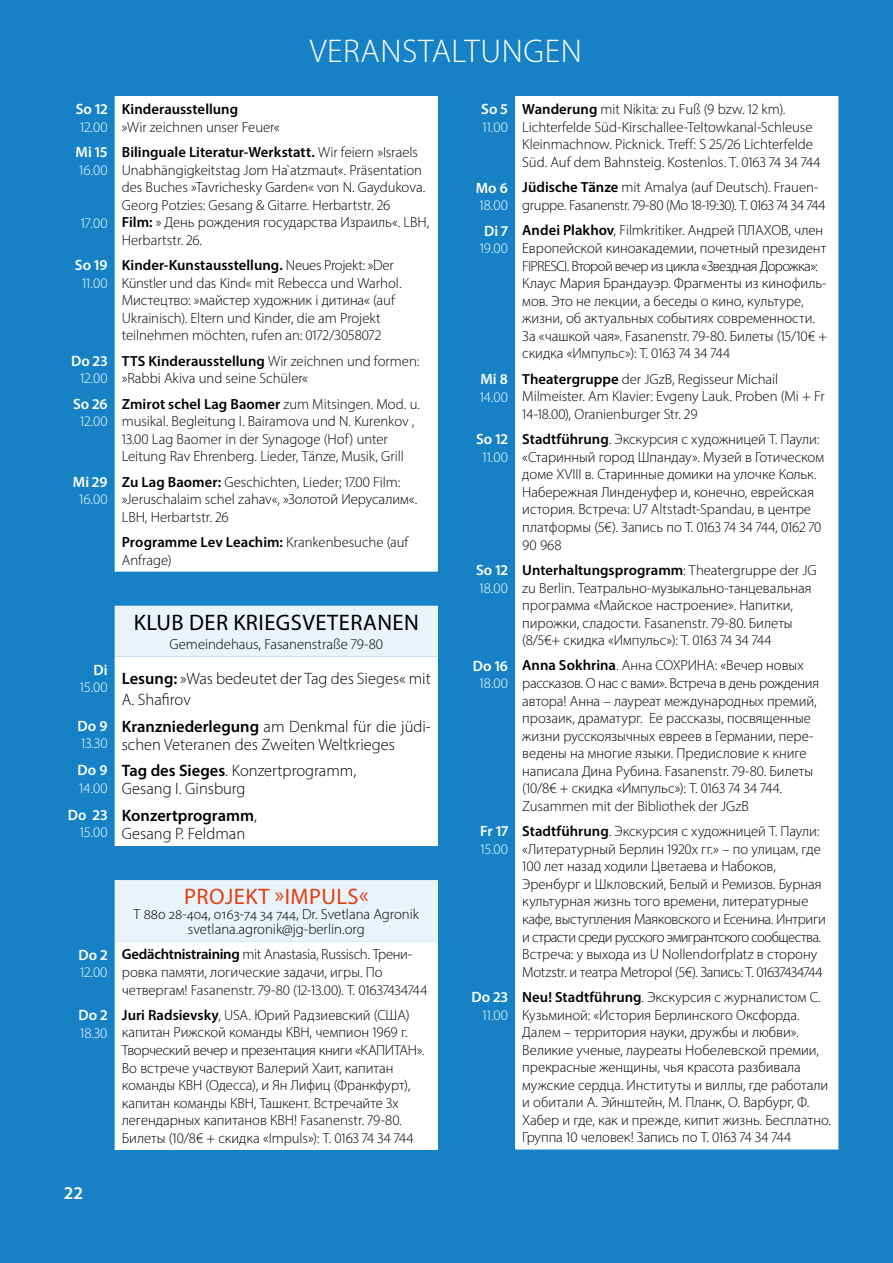
<style>
.page{position:relative;width:893px;height:1263px;background:#1682c5}
.page>*{position:absolute;margin:0;border:0;box-sizing:border-box;transform-origin:0 0}
.t1{font:300 33px "Myriad Pro";letter-spacing:.02em;color:#fff}
.t2{font:22.5px "Myriad Pro";letter-spacing:.02em;color:#000}
.t3{font:22.5px "Myriad Pro";letter-spacing:.02em;color:#e1400f}
.t4{font:600 18px "Myriad Pro";color:#fff}
.t5{font:300 16.5px/18px "Myriad Pro";color:#000}
.t6{font:600 15px "Myriad Pro";letter-spacing:.005em;color:#fff}
.t7{font:300 14.7px/17.5px "Myriad Pro";letter-spacing:-.005em;color:#000}
.t8{font:300 14.7px "Myriad Pro";color:#fff}
.t9{font:600 14.7px "Myriad Pro";color:#000}
.s1{font-weight:600}
</style>
<div class="page">
<div style="left:515px;top:96px;width:323px;height:1053px;background:#fff"></div>
<div style="left:115px;top:96px;width:323px;height:1054px;background:#fff"></div>
<svg style="left:115px;top:606px;width:323px;height:335px;background:#e0eef7"></svg>
<h1 class="t1" style="left:310px;top:32px;width:274px">VERANSTALTUNGEN</h1>
<p class="t6" style="left:76px;top:100px;width:33px">So 12</p>
<p class="t8" style="left:80px;top:118px;width:29px">12.00</p>
<p class="t9" style="left:122px;top:100px;width:118px">Kinderausstellung</p>
<p class="t7" style="left:122px;top:118px;width:159px">»Wir zeichnen unser Feuer«</p>
<p class="t6" style="left:76px;top:143px;width:34px">Mi 15</p>
<p class="t8" style="left:79px;top:161px;width:30px">16.00</p>
<p class="t8" style="left:81px;top:214px;width:28px">17.00</p>
<p class="t7" style="left:122px;top:143px;width:309px"><span class="s1">Bilinguale Literatur-Werkstatt.</span> Wir feiern »Israels Unabhängigkeitstag Jom Ha`atzmaut«. Präsentation des Buches »Tavrichesky Garden« von N. Gaydukova.<br>Georg Potzies: Gesang &amp; Gitarre. Herbartstr. 26<br><span class="s1">Film:</span> » День рождения государства Израиль«. LBH, Herbartstr. 26.</p>
<p class="t6" style="left:75px;top:256px;width:34px">So 19</p>
<p class="t8" style="left:82px;top:274px;width:27px">11.00</p>
<p class="t7" style="left:122px;top:256px;width:281px"><span class="s1">Kinder-Kunstausstellung.</span> Neues Projekt: »Der Künstler und das Kind« mit Rebecca und Warhol.<br>Мистецтво: »майстер художник i дитина« (auf Ukrainisch). Eltern und Kinder, die am Projekt teilnehmen möchten, rufen an: 0172/3058072</p>
<p class="t6" style="left:71px;top:351px;width:38px">Do 23</p>
<p class="t8" style="left:80px;top:370px;width:29px">12.00</p>
<p class="t7" style="left:122px;top:352px;width:299px"><span class="s1">TTS Kinderausstellung</span> Wir zeichnen und formen: »Rabbi Akiva und seine Schüler«</p>
<p class="t6" style="left:73px;top:394px;width:36px">So 26</p>
<p class="t8" style="left:80px;top:413px;width:29px">12.00</p>
<p class="t7" style="left:122px;top:395px;width:300px"><span class="s1">Zmirot schel Lag Baomer</span> zum Mitsingen. Mod. u. musikal. Begleitung I. Bairamova und N. Kurenkov , 13.00 Lag Baomer in der Synagoge (Hof) unter Leitung Rav Ehrenberg. Lieder, Tänze, Musik, Grill</p>
<p class="t6" style="left:73px;top:472px;width:36px">Mi 29</p>
<p class="t8" style="left:79px;top:491px;width:30px">16.00</p>
<p class="t7" style="left:122px;top:473px;width:297px"><span class="s1">Zu Lag Baomer:</span> Geschichten, Lieder; 17.00 Film: »Jeruschalaim schel zahav«, »Золотой Иерусалим«.<br>LBH, Herbartstr. 26</p>
<p class="t7" style="left:122px;top:533px;width:288px"><span class="s1">Programme Lev Leachim:</span> Krankenbesuche (auf<br>Anfrage)</p>
<h2 class="t2" style="left:134px;top:608px;width:287px">KLUB DER KRIEGSVETERANEN</h2>
<p class="t7" style="left:170px;top:635px;width:215px">Gemeindehaus, Fasanenstraße 79-80</p>
<p class="t6" style="left:481px;top:100px;width:28px">So 5</p>
<p class="t8" style="left:482px;top:118px;width:27px">11.00</p>
<p class="t7" style="left:522px;top:100px;width:300px"><span class="s1">Wanderung</span> mit Nikita: zu Fuß (9 bzw. 12 km).<br>Lichterfelde Süd-Kirschallee-Teltowkanal-Schleuse Kleinmachnow. Picknick. Treff: S 25/26 Lichterfelde Süd. Auf dem Bahnsteig. Kostenlos. T. 0163 74 34 744</p>
<p class="t6" style="left:476px;top:178px;width:34px">Mo 6</p>
<p class="t8" style="left:479px;top:196px;width:30px">18.00</p>
<p class="t7" style="left:522px;top:178px;width:305px"><span class="s1">Jüdische Tänze</span> mit Amalya (auf Deutsch). Frauen&shy;gruppe. Fasanenstr. 79-80 (Mo 18-19:30). T. 0163 74 34 744</p>
<p class="t6" style="left:484px;top:221px;width:25px">Di 7</p>
<p class="t8" style="left:480px;top:239px;width:30px">19.00</p>
<p class="t7" style="left:522px;top:222px;width:306px"><span class="s1">Andei Plakhov</span>, Filmkritiker. Андрей ПЛАХОВ, член Европейской киноакадемии, почетный президент FIPRESCI. Второй вечер из цикла «Звездная Дорожка»:<br>Клаус Мария Брандауэр. Фрагменты из кинофиль&shy;мов. Это не лекции, а беседы о кино, культуре, жизни, об актуальных событиях современности.<br>За «чашкой чая». Fasanenstr. 79-80. Билеты (15/10€ + скидка «Импульс»): Т. 0163 74 34 744</p>
<p class="t6" style="left:480px;top:369px;width:29px">Mi 8</p>
<p class="t8" style="left:480px;top:388px;width:30px">14.00</p>
<p class="t7" style="left:522px;top:370px;width:304px"><span class="s1">Theatergruppe</span> der JGzB, Regisseur Michail<br>Milmeister. Am Klavier: Evgeny Lauk. Proben (Mi + Fr<br>14-18.00), Oranienburger Str. 29</p>
<p class="t6" style="left:476px;top:430px;width:33px">So 12</p>
<p class="t8" style="left:482px;top:448px;width:27px">11.00</p>
<p class="t7" style="left:522px;top:430px;width:303px"><span class="s1">Stadtführung</span>. Экскурсия с художницей Т. Паули: «Старинный город Шпандау». Музей в Готическом доме XVIII в. Старинные домики на улочке Кольк.<br>Набережная Линденуфер и, конечно, еврейская история. Встреча: U7 Altstadt-Spandau, в центре платформы (5€). Запись по Т. 0163 74 34 744, 0162 70<br>90 968</p>
<p class="t6" style="left:476px;top:561px;width:33px">So 12</p>
<p class="t8" style="left:479px;top:579px;width:30px">18.00</p>
<p class="t7" style="left:522px;top:561px;width:296px"><span class="s1">Unterhaltungsprogramm</span>: Theatergruppe der JG zu Berlin. Театрально-музыкально-танцевальная программа «Майское настроение». Напитки, пирожки, сладости. Fasanenstr. 79-80. Билеты (8/5€+ скидка «Импульс»): Т. 0163 74 34 744</p>
<p class="t6" style="left:93px;top:660px;width:16px">Di</p>
<p class="t8" style="left:80px;top:678px;width:29px">15.00</p>
<p class="t5" style="left:122px;top:668px;width:310px;line-height:21px"><span class="s1">Lesung:</span> »Was bedeutet der Tag des Sieges« mit<br>A. Shafirov</p>
<p class="t6" style="left:78px;top:716px;width:31px">Do 9</p>
<p class="t8" style="left:81px;top:734px;width:28px">13.30</p>
<p class="t5" style="left:122px;top:717px;width:310px"><span class="s1">Kranzniederlegung</span> am Denkmal für die jüdi&shy;schen Veteranen des Zweiten Weltkrieges</p>
<p class="t6" style="left:78px;top:761px;width:31px">Do 9</p>
<p class="t8" style="left:79px;top:779px;width:30px">14.00</p>
<p class="t6" style="left:68px;top:805px;width:41px">Do 23</p>
<p class="t8" style="left:80px;top:823px;width:29px">15.00</p>
<p class="t5" style="left:122px;top:762px;width:236px"><span class="s1">Tag des Sieges</span>. Konzertprogramm,<br>Gesang I. Ginsburg</p>
<p class="t5" style="left:122px;top:806px;width:137px"><span class="s1">Konzertprogramm</span>,<br>Gesang P. Feldman</p>
<p class="t6" style="left:78px;top:945px;width:30px">Do 2</p>
<p class="t8" style="left:80px;top:963px;width:29px">12.00</p>
<p class="t6" style="left:78px;top:1005px;width:30px">Do 2</p>
<p class="t8" style="left:80px;top:1024px;width:29px">18.30</p>
<h2 class="t3" style="left:184px;top:883px;width:186px">PROJEKT »IMPULS«</h2>
<p class="t7" style="left:134px;top:906px;width:287px;line-height:15px;text-align:center">T 880 28-404, 0163-74 34 744, Dr. Svetlana Agronik svetlana.agronik@jg-berlin.org</p>
<p class="t7" style="left:122px;top:945px;width:307px"><span class="s1">Gedächtnistraining</span> mit Anastasia, Russisch. Трени&shy;ровка памяти, логические задачи, игры. По четвергам! Fasanenstr. 79-80 (12-13.00). Т. 01637434744</p>
<p class="t7" style="left:122px;top:1006px;width:304px"><span class="s1">Juri Radsievsky</span>, USA. Юрий Радзиевский (США) капитан Рижской команды КВН, чемпион 1969 г.<br>Творческий вечер и презентация книги «КАПИТАН».<br>Во встрече участвуют Валерий Хаит, капитан команды КВН (Одесса), и Ян Лифиц (Франкфурт), капитан команды КВН, Ташкент. Встречайте 3х легендарных капитанов КВН! Fasanenstr. 79-80.<br>Билеты (10/8€ + скидка «Impuls»): T. 0163 74 34 744</p>
<p class="t4" style="left:64px;top:1181px;width:21px">22</p>
<p class="t6" style="left:473px;top:656px;width:37px">Do 16</p>
<p class="t8" style="left:480px;top:674px;width:30px">18.00</p>
<p class="t7" style="left:522px;top:657px;width:298px"><span class="s1">Anna Sokhrina</span>. Анна СОХРИНА: «Вечер новых рассказов. О нас с вами». Встреча в день рождения автора! Анна – лауреат международных премий, прозаик, драматург. Ее рассказы, посвященные жизни русскоязычных евреев в Германии, пере&shy;ведены на многие языки. Предисловие к книге написала Дина Рубина. Fasanenstr. 79-80. Билеты (10/8€ + скидка «Импульс»): Т. 0163 74 34 744.<br>Zusammen mit der Bibliothek der JGzB</p>
<p class="t6" style="left:480px;top:822px;width:29px">Fr 17</p>
<p class="t8" style="left:480px;top:840px;width:29px">15.00</p>
<p class="t7" style="left:522px;top:822px;width:305px"><span class="s1">Stadtführung</span>. Экскурсия с художницей Т. Паули: «Литературный Берлин 1920х гг.» – по улицам, где 100 лет назад ходили Цветаева и Набоков, Эренбург и Шкловский, Белый и Ремизов. Бурная культурная жизнь того времени, литературные кафе, выступления Маяковского и Есенина. Интриги и страсти среди русского эмигрантского сообщества.<br>Встреча: у выхода из U Nollendorfplatz в сторону Motzstr. и театра Metropol (5€). Запись: T. 01637434744</p>
<p class="t6" style="left:471px;top:988px;width:38px">Do 23</p>
<p class="t8" style="left:482px;top:1006px;width:27px">11.00</p>
<p class="t7" style="left:522px;top:988px;width:310px"><span class="s1">Neu! Stadtführung</span>. Экскурсия с журналистом С.<br>Кузьминой: «История Берлинского Оксфорда.<br>Далем – территория науки, дружбы и любви».<br>Великие ученые, лауреаты Нобелевской премии, прекрасные женщины, чья красота разбивала мужские сердца. Институты и виллы, где работали и обитали А. Эйнштейн, М. Планк, О. Варбург, Ф.<br>Хабер и где, как и прежде, кипит жизнь. Бесплатно.<br>Группа 10 человек! Запись по Т. 0163 74 34 744</p>
</div>
